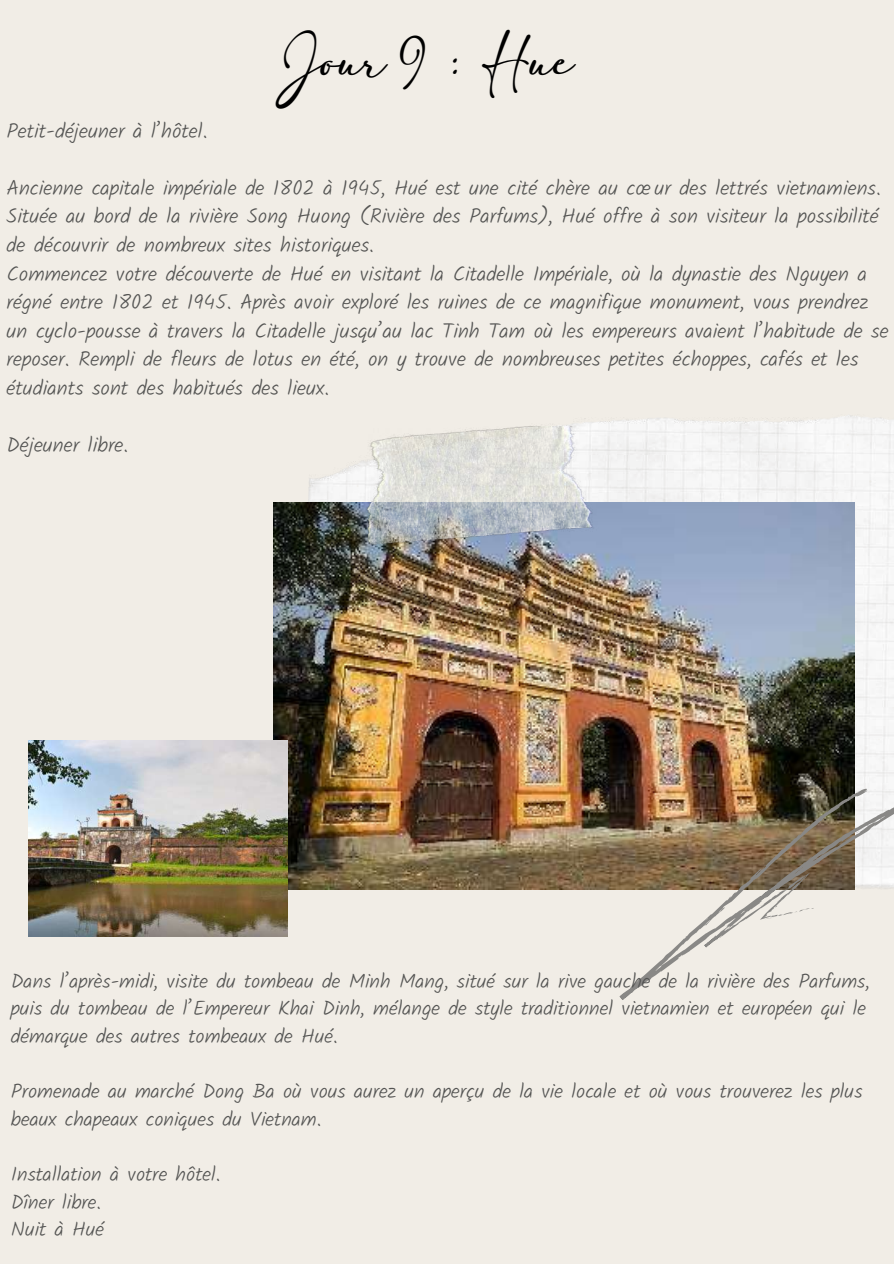
<style>
.page{position:relative;width:894px;height:1264px;background:#fff}
.page>*{position:absolute;margin:0;border:0;box-sizing:border-box;transform-origin:0 0}
.t1{font:37.5px "adelia";color:#000}
.t2{font:300 20.85px/28.5px "Kalam";color:#545453}
.t3{font:300 20.25px/27.6px "Kalam";color:#545453}
</style>
<div class="page">
<div style="left:0;top:0;width:893px;height:1263px;background:#f1ede6"></div>
<img style="left:308px;top:415px;width:585px;height:372px">
<img style="left:273px;top:502px;width:581px;height:387px">
<img style="left:356px;top:427px;width:246px;height:126px">
<img style="left:619px;top:787px;width:274px;height:213px">
<svg style="left:760px;top:897px;width:7px;height:9px"></svg>
<svg style="left:794px;top:907px;width:19px;height:6px"></svg>
<svg style="left:765px;top:915px;width:16px;height:4px"></svg>
<svg style="left:773px;top:903px;width:7px;height:5px"></svg>
<svg style="left:777px;top:870px;width:27px;height:25px"></svg>
<svg style="left:720px;top:924px;width:12px;height:7px"></svg>
<svg style="left:846px;top:822px;width:26px;height:15px"></svg>
<img style="left:29px;top:740px;width:258px;height:196px">
<h1 class="t1" style="left:276px;top:48px;width:300px">Jour 9 : Hue</h1>
<p class="t2" style="left:7px;top:116px;width:202px">Petit-déjeuner à l’hôtel.</p>
<p class="t2" style="left:7px;top:173px;width:883px">Ancienne capitale impériale de 1802 à 1945, Hué est une cité chère au cœur des lettrés vietnamiens.<br>Située au bord de la rivière Song Huong (Rivière des Parfums), Hué offre à son visiteur la possibilité de découvrir de nombreux sites historiques.<br>Commencez votre découverte de Hué en visitant la Citadelle Impériale, où la dynastie des Nguyen a régné entre 1802 et 1945. Après avoir exploré les ruines de ce magnifique monument, vous prendrez un cyclo-pousse à travers la Citadelle jusqu’au lac Tinh Tam où les empereurs avaient l’habitude de se reposer. Rempli de fleurs de lotus en été, on y trouve de nombreuses petites échoppes, cafés et les étudiants sont des habitués des lieux.</p>
<p class="t2" style="left:7px;top:430px;width:123px">Déjeuner libre.</p>
<p class="t3" style="left:11px;top:966px;width:860px">Dans l’après-midi, visite du tombeau de Minh Mang, situé sur la rive gauche de la rivière des Parfums, puis du tombeau de l’Empereur Khai Dinh, mélange de style traditionnel vietnamien et européen qui le démarque des autres tombeaux de Hué.</p>
<p class="t3" style="left:11px;top:1077px;width:852px">Promenade au marché Dong Ba où vous aurez un aperçu de la vie locale et où vous trouverez les plus beaux chapeaux coniques du Vietnam.</p>
<p class="t3" style="left:11px;top:1160px;width:211px">Installation à votre hôtel.<br>Dîner libre.<br>Nuit à Hué</p>
</div>
